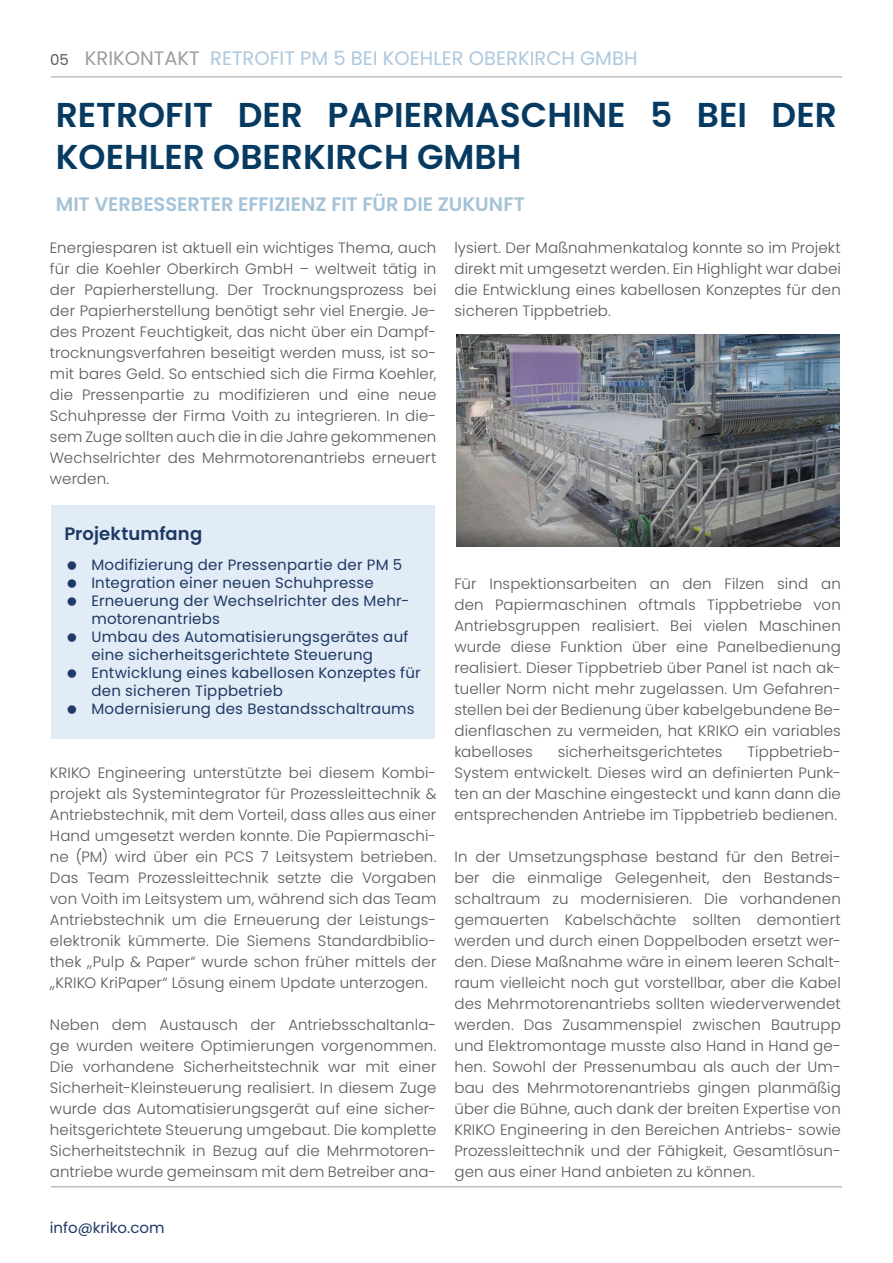
<style>
.page{position:relative;width:893px;height:1263px;background:#fff}
.page>*{position:absolute;margin:0;border:0;box-sizing:border-box;transform-origin:0 0}
.t1{font:600 34.5px/42px "Poppins";color:#063a61}
.t2{font:19.5px "Poppins";color:#adc8de}
.t3{font:600 19.5px "Poppins";color:#a5c3d8}
.t4{font:600 18px "Poppins";letter-spacing:.005em;color:#1f3965}
.t5{font:300 15px/21px "Poppins";letter-spacing:.01em;color:#58595b;text-align:justify}
.t6{font:15px/18px "Poppins";letter-spacing:.015em;color:#1f3965}
.s1{font-size:15px;color:#58595b}
.s2{color:#9d9ea0}
</style>
<div class="page">
<hr style="left:51px;top:77px;width:791px;height:1px;background:#9c9fa0">
<hr style="left:51px;top:1186px;width:791px;height:1px;background:#9c9fa0">
<img style="left:456px;top:334px;width:384px;height:212px">
<div style="left:52px;top:505px;width:383px;height:234px;background:#e2ecf7"></div>
<h2 class="t2" style="left:50px;top:46px;width:589px"><span class="s1">05</span> <span class="s2">KRIKONTAKT</span> RETROFIT PM 5 BEI KOEHLER OBERKIRCH GMBH</h2>
<h1 class="t1" style="left:56px;top:94px;width:783px">RETROFIT DER PAPIERMASCHINE 5 BEI DER<br>KOEHLER OBERKIRCH GMBH</h1>
<h2 class="t3" style="left:56px;top:192px;width:471px">MIT VERBESSERTER EFFIZIENZ FIT FÜR DIE ZUKUNFT</h2>
<p class="t5" style="left:50px;top:237px;width:388px">Energiesparen ist aktuell ein wichtiges Thema, auch für die Koehler Oberkirch GmbH – weltweit tätig in der Papierherstellung. Der Trocknungsprozess bei der Papierherstellung benötigt sehr viel Energie. Je&shy;des Prozent Feuchtigkeit, das nicht über ein Dampf&shy;trocknungsverfahren beseitigt werden muss, ist so&shy;mit bares Geld. So entschied sich die Firma Koehler, die Pressenpartie zu modifizieren und eine neue Schuhpresse der Firma Voith zu integrieren. In die&shy;sem Zuge sollten auch die in die Jahre gekommenen Wechselrichter des Mehrmotorenantriebs erneuert werden.</p>
<p class="t4" style="left:64px;top:523px;width:139px">Projektumfang</p>
<p class="t6" style="left:91px;top:555px;width:331px">Modifizierung der Pressenpartie der PM 5<br>Integration einer neuen Schuhpresse Erneuerung der Wechselrichter des Mehr&shy;motorenantriebs<br>Umbau des Automatisierungsgerätes auf eine sicherheitsgerichtete Steuerung Entwicklung eines kabellosen Konzeptes für den sicheren Tippbetrieb<br>Modernisierung des Bestandsschaltraums</p>
<p class="t5" style="left:50px;top:762px;width:388px">KRIKO Engineering unterstützte bei diesem Kombi&shy;projekt als Systemintegrator für Prozessleittechnik &amp; Antriebstechnik, mit dem Vorteil, dass alles aus einer Hand umgesetzt werden konnte. Die Papiermaschi&shy;ne (PM) wird über ein PCS 7 Leitsystem betrieben.<br>Das Team Prozessleittechnik setzte die Vorgaben von Voith im Leitsystem um, während sich das Team Antriebstechnik um die Erneuerung der Leistungs&shy;elektronik kümmerte. Die Siemens Standardbiblio&shy;thek „Pulp &amp; Paper“ wurde schon früher mittels der „KRIKO KriPaper“ Lösung einem Update unterzogen.</p>
<p class="t5" style="left:50px;top:1014px;width:388px">Neben dem Austausch der Antriebsschaltanla&shy;ge wurden weitere Optimierungen vorgenommen.<br>Die vorhandene Sicherheitstechnik war mit einer Sicherheit-Kleinsteuerung realisiert. In diesem Zuge wurde das Automatisierungsgerät auf eine sicher&shy;heitsgerichtete Steuerung umgebaut. Die komplette Sicherheitstechnik in Bezug auf die Mehrmotoren&shy;antriebe wurde gemeinsam mit dem Betreiber ana-</p>
<p class="t6" style="left:50px;top:1218px;width:116px">info@kriko.com</p>
<p class="t5" style="left:454px;top:237px;width:388px">lysiert. Der Maßnahmenkatalog konnte so im Projekt direkt mit umgesetzt werden. Ein Highlight war dabei die Entwicklung eines kabellosen Konzeptes für den sicheren Tippbetrieb.</p>
<p class="t5" style="left:454px;top:573px;width:388px">Für Inspektionsarbeiten an den Filzen sind an den Papiermaschinen oftmals Tippbetriebe von Antriebsgruppen realisiert. Bei vielen Maschinen wurde diese Funktion über eine Panelbedienung realisiert. Dieser Tippbetrieb über Panel ist nach ak&shy;tueller Norm nicht mehr zugelassen. Um Gefahren&shy;stellen bei der Bedienung über kabelgebundene Be&shy;dienflaschen zu vermeiden, hat KRIKO ein variables kabelloses</p>
<p class="t5" style="left:454px;top:741px;width:388px;text-indent:293px">Tippbetrieb-System entwickelt. Dieses wird an definierten Punk&shy;ten an der Maschine eingesteckt und kann dann die entsprechenden Antriebe im Tippbetrieb bedienen.</p>
<p class="t5" style="left:454px;top:846px;width:388px">In der Umsetzungsphase bestand für den Betrei&shy;ber die einmalige Gelegenheit, den Bestands&shy;schaltraum zu modernisieren. Die vorhandenen gemauerten Kabelschächte sollten demontiert werden und durch einen Doppelboden ersetzt wer&shy;den. Diese Maßnahme wäre in einem leeren Schalt&shy;raum vielleicht noch gut vorstellbar, aber die Kabel des Mehrmotorenantriebs sollten wiederverwendet werden. Das Zusammenspiel zwischen Bautrupp und Elektromontage musste also Hand in Hand ge&shy;hen. Sowohl der Pressenumbau als auch der Um&shy;bau des Mehrmotorenantriebs gingen planmäßig über die Bühne, auch dank der breiten Expertise von KRIKO Engineering in den Bereichen Antriebs- sowie Prozessleittechnik und der Fähigkeit, Gesamtlösun&shy;gen aus einer Hand anbieten zu können.</p>
<p class="t5" style="left:558px;top:741px;width:166px">sicherheitsgerichtetes</p>
</div>
